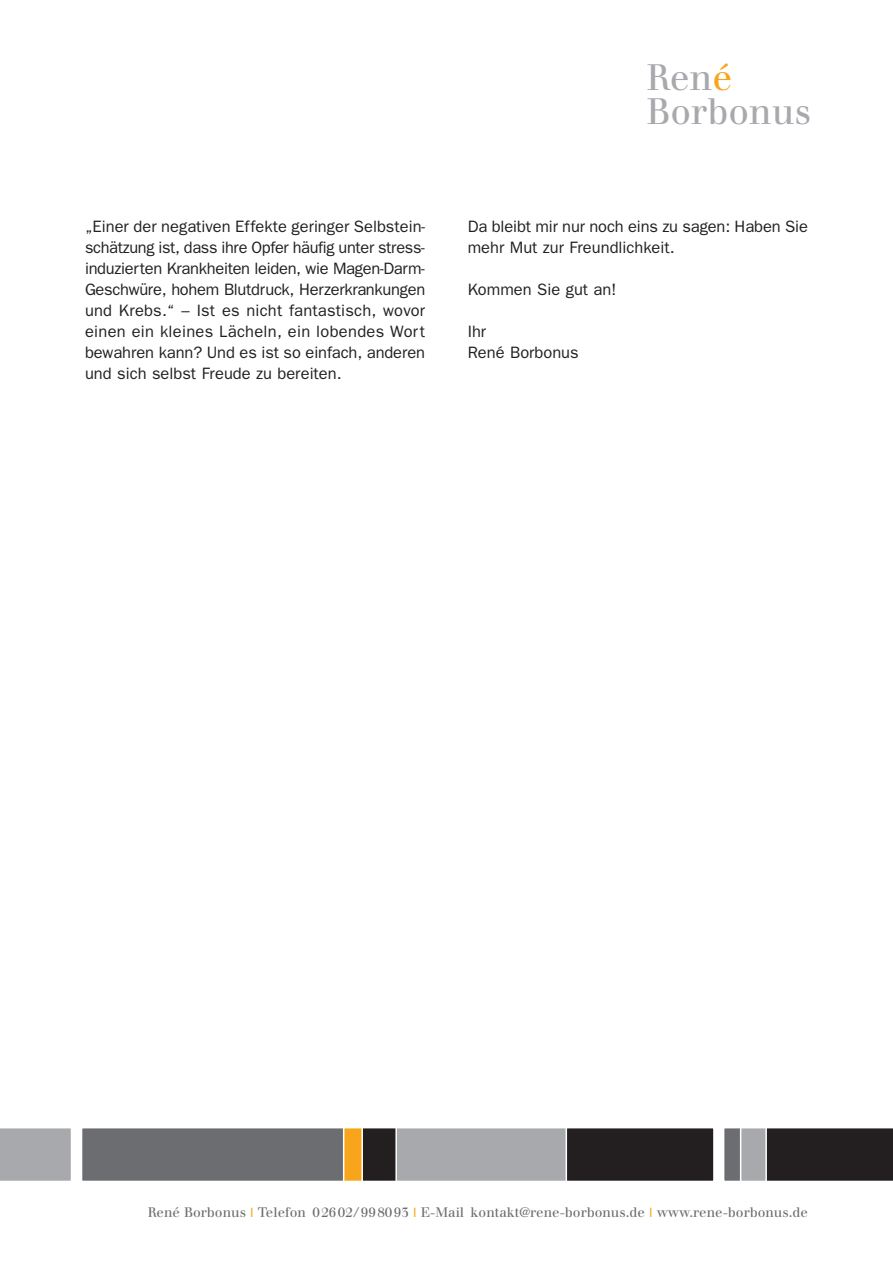
<style>
.page{position:relative;width:893px;height:1263px;background:#fff}
.page>*{position:absolute;margin:0;border:0;box-sizing:border-box;transform-origin:0 0}
.t1{font:36px/34.5px "Walbaum";color:#a8a9ad}
.t2{font:16.5px/21px "Franklin Gothic";color:#231f20}
.t3{font:13.5px "Walbaum";color:#6c6d70}
.s1{color:#f9a51b}
.s2{font-family:"Franklin Gothic";color:#f9a51b}
</style>
<div class="page">
<div style="left:724px;top:1128px;width:38px;height:53px;background:#6c6d70"></div>
<div style="left:723px;top:1127px;width:40px;height:55px;border:2px solid #fff"></div>
<div style="left:741px;top:1128px;width:45px;height:53px;background:#a8a9ad"></div>
<div style="left:740px;top:1127px;width:47px;height:55px;border:2px solid #fff"></div>
<svg style="left:765px;top:1127px;width:128px;height:55px;background:#302c2d"></svg>
<div style="left:331px;top:1128px;width:37px;height:53px;background:#f9a51b"></div>
<div style="left:329px;top:1127px;width:41px;height:55px;border:2px solid #fff"></div>
<div style="left:0;top:1128px;width:71px;height:53px;background:#a8a9ad"></div>
<div style="left:363px;top:1128px;width:44px;height:53px;background:#231f20"></div>
<div style="left:361px;top:1127px;width:48px;height:55px;border:2px solid #fff"></div>
<div style="left:82px;top:1128px;width:261px;height:53px;background:#6c6d70"></div>
<div style="left:81px;top:1127px;width:263px;height:55px;border:2px solid #fff"></div>
<div style="left:397px;top:1128px;width:184px;height:53px;background:#a8a9ad"></div>
<div style="left:395px;top:1127px;width:188px;height:55px;border:2px solid #fff"></div>
<div style="left:567px;top:1128px;width:146px;height:53px;background:#231f20"></div>
<div style="left:566px;top:1127px;width:149px;height:55px;border:2px solid #fff"></div>
<h1 class="t1" style="left:646px;top:63px;width:166px">Ren<span class="s1">é<br></span>Borbonus</h1>
<p class="t2" style="left:85px;top:216px;width:342px;text-align:justify">„Einer der negativen Effekte geringer Selbstein&shy;schätzung ist, dass ihre Opfer häufig unter stress&shy;induzierten Krankheiten leiden, wie Magen-Darm-Geschwüre, hohem Blutdruck, Herzerkrankungen und Krebs.“ – Ist es nicht fantastisch, wovor einen ein kleines Lächeln, ein lobendes Wort bewahren kann? Und es ist so einfach, anderen und sich selbst Freude zu bereiten.</p>
<p class="t2" style="left:468px;top:216px;width:342px">Da bleibt mir nur noch eins zu sagen: Haben Sie mehr Mut zur Freundlichkeit.</p>
<p class="t2" style="left:468px;top:279px;width:150px">Kommen Sie gut an!</p>
<p class="t2" style="left:468px;top:321px;width:113px">Ihr<br>René Borbonus</p>
<p class="t3" style="left:148px;top:1208px;width:662px">René Borbonus <span class="s2">I</span> Telefon 02602/998093 <span class="s2">I</span> E-Mail kontakt@rene-borbonus.de <span class="s2">I</span> www.rene-borbonus.de</p>
</div>
